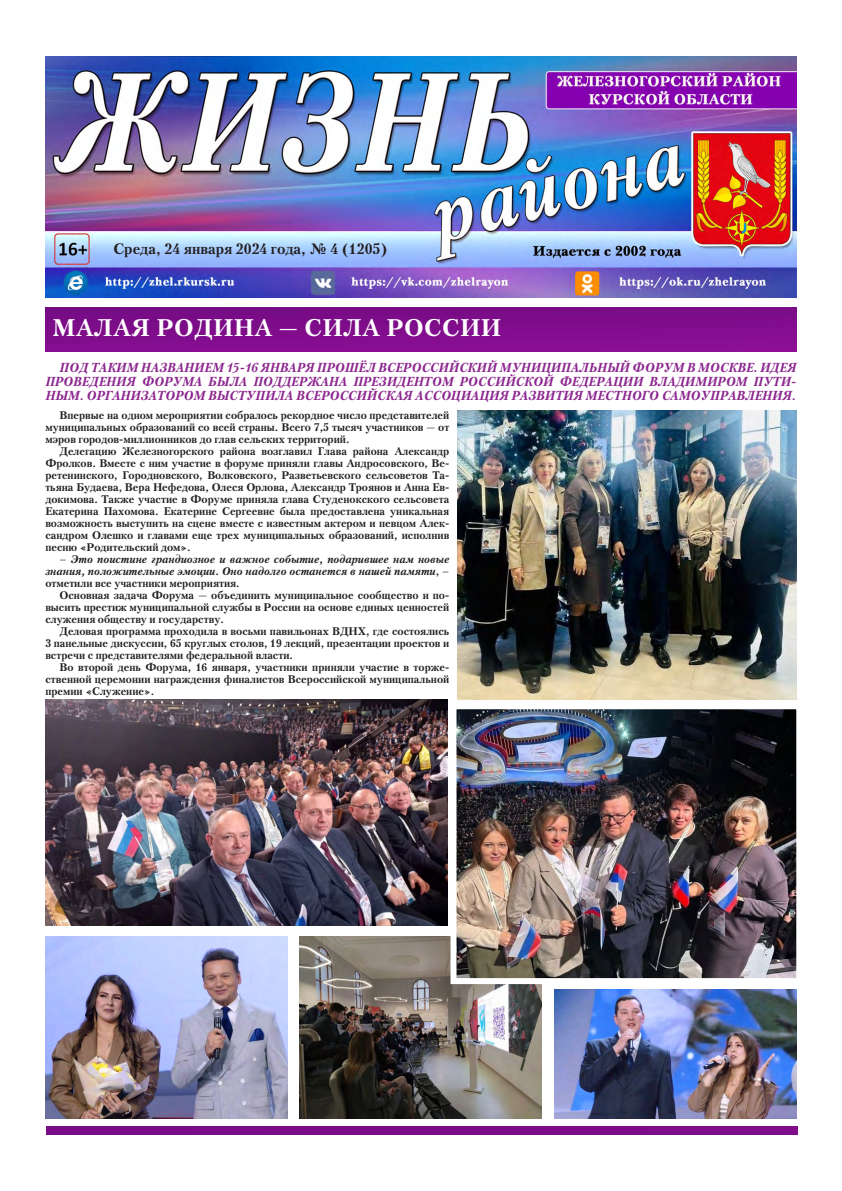
<style>
.page{position:relative;width:842px;height:1191px;background:#fff}
.page>*{position:absolute;margin:0;border:0;box-sizing:border-box;transform-origin:0 0}
.Заголовок{font:700 24px "Petersburg C";letter-spacing:.02em;color:#fff}
.t1{font:700 15px "Petersburg C";color:#231f20}
.Стиль_абзаца_1{font:italic 700 13px/14px "Petersburg C";color:#8c278f;text-align:justify;scale:.96 1}
.Текст{font:700 11px/12px "Petersburg C";color:#231f20;text-align:justify}
.Текст-2{font:italic 700 11px/12px "Petersburg C";color:#231f20;text-align:justify}
.s1{font-style:normal}
</style>
<div class="page">
<img style="left:45px;top:308px;width:751px;height:44px">
<img style="left:45px;top:57px;width:752px;height:240px">
<div style="left:46px;top:1126px;width:751px;height:8px;background:#7b0d88"></div>
<img style="left:45px;top:936px;width:243px;height:182px">
<img style="left:45px;top:699px;width:403px;height:227px">
<img style="left:299px;top:936px;width:243px;height:182px">
<img style="left:458px;top:410px;width:339px;height:289px">
<img style="left:457px;top:710px;width:338px;height:267px">
<div style="left:450px;top:703px;width:352px;height:281px;border:6px solid #fff"></div>
<img style="left:555px;top:989px;width:242px;height:129px">
<p class="t1" style="left:113px;top:240px;width:276px">Среда, 24 января 2024 года, № 4 (1205)</p>
<p class="Заголовок" style="left:52px;top:314px;width:450px">МАЛАЯ РОДИНА — СИЛА РОССИИ</p>
<p class="Стиль_абзаца_1" style="left:45px;top:361px;width:784px;text-indent:14px">ПОД ТАКИМ НАЗВАНИЕМ 15-16 ЯНВАРЯ ПРОШЁЛ ВСЕРОССИЙСКИЙ МУНИЦИПАЛЬНЫЙ ФОРУМ В МОСКВЕ. ИДЕЯ ПРОВЕДЕНИЯ ФОРУМА БЫЛА ПОДДЕРЖАНА ПРЕЗИДЕНТОМ РОССИЙСКОЙ ФЕДЕРАЦИИ ВЛАДИМИРОМ ПУТИ-НЫМ. ОРГАНИЗАТОРОМ ВЫСТУПИЛА ВСЕРОССИЙСКАЯ АССОЦИАЦИЯ РАЗВИТИЯ МЕСТНОГО САМОУПРАВЛЕНИЯ.</p>
<p class="Текст" style="left:45px;top:409px;width:405px;text-indent:14px">Впервые на одном мероприятии собралось рекордное число представителей муниципальных образований со всей страны. Всего 7,5 тысяч участников — от мэров городов-миллионников до глав сельских территорий.</p>
<p class="Текст" style="left:45px;top:445px;width:405px;text-indent:14px">Делегацию Железногорского района возглавил Глава района Александр Фролков. Вместе с ним участие в форуме приняли главы Андросовского, Ве&shy;ретенинского, Городновского, Волковского, Разветьевского сельсоветов Та&shy;тьяна Будаева, Вера Нефедова, Олеся Орлова, Александр Троянов и Анна Ев&shy;докимова. Также участие в Форуме приняла глава Студенокского сельсовета Екатерина Пахомова. Екатерине Сергеевне была предоставлена уникальная возможность выступить на сцене вместе с известным актером и певцом Алек&shy;сандром Олешко и главами еще трех муниципальных образований, исполнив песню «Родительский дом».</p>
<p class="Текст-2" style="left:45px;top:553px;width:405px;text-indent:14px"><span class="s1">–</span> Это поистине грандиозное и важное событие, подарившее нам новые знания, положительные эмоции. Оно надолго останется в нашей памяти<span class="s1">, – отметили все участники мероприятия.</span></p>
<p class="Текст" style="left:45px;top:589px;width:405px;text-indent:14px">Основная задача Форума — объединить муниципальное сообщество и по&shy;высить престиж муниципальной службы в России на основе единых ценностей служения обществу и государству.</p>
<p class="Текст" style="left:45px;top:625px;width:405px;text-indent:14px">Деловая программа проходила в восьми павильонах ВДНХ, где состоялись 3 панельные дискуссии, 65 круглых столов, 19 лекций, презентации проектов и встречи с представителями федеральной власти.</p>
<p class="Текст" style="left:45px;top:661px;width:405px;text-indent:14px">Во второй день Форума, 16 января, участники приняли участие в торже&shy;ственной церемонии награждения финалистов Всероссийской муниципальной премии «Служение».</p>
</div>
